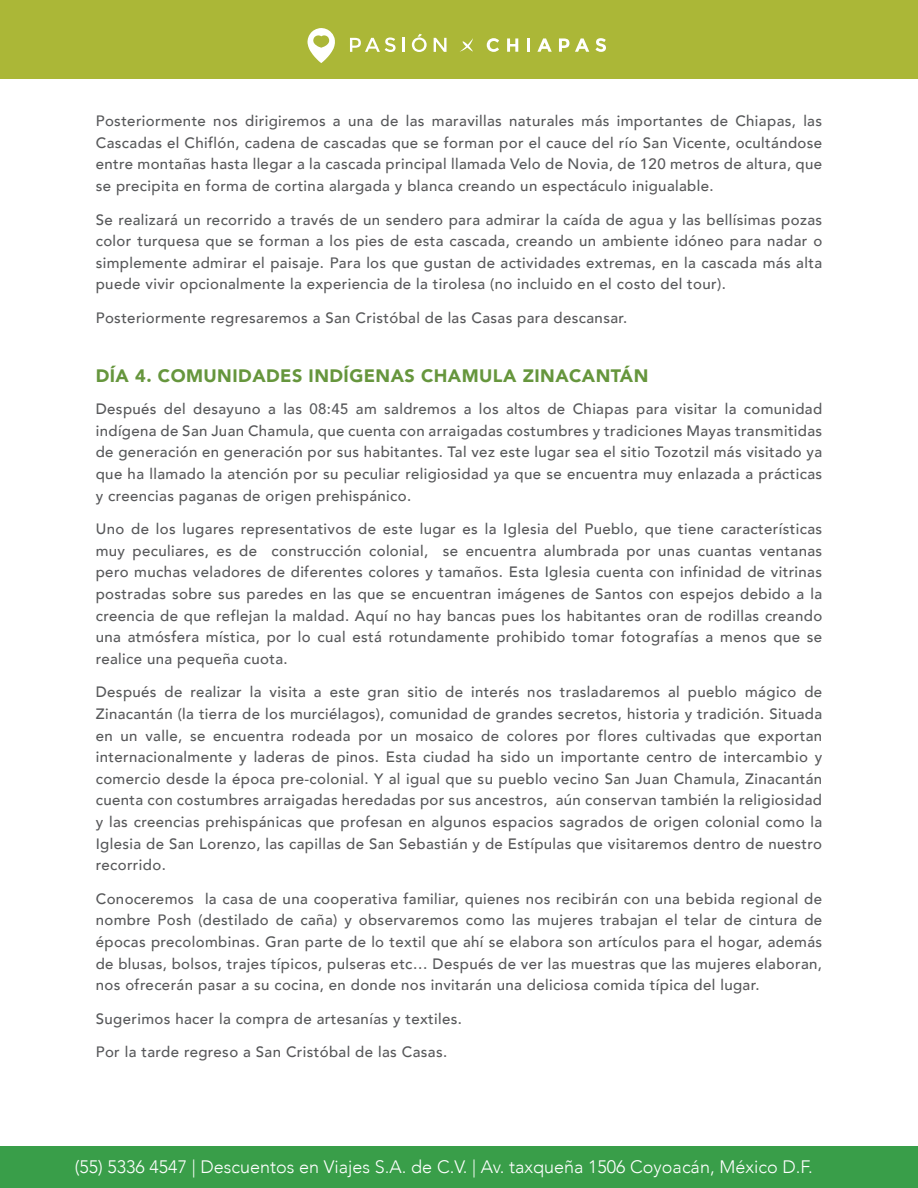
<style>
.page{position:relative;width:918px;height:1188px;background:#fff}
.page>*{position:absolute;margin:0;border:0;box-sizing:border-box;transform-origin:0 0}
.t1{font:300 18px "Avenir";color:#fff}
.t2{font:900 18px "Avenir";letter-spacing:.025em;color:#66963d}
.t3{font:500 15px/21.6px "Avenir";letter-spacing:.025em;color:#57585a;text-align:justify}
</style>
<div class="page">
<div style="left:0;top:1146px;width:918px;height:42px;background:#399e49"></div>
<div style="left:0;top:0;width:918px;height:78px;background:#abb737"></div>
<svg style="left:487px;top:38px;width:12px;height:14px"></svg>
<svg style="left:507px;top:38px;width:11px;height:14px"></svg>
<hr style="left:527px;top:38px;width:3px;height:14px;background:#fff">
<svg style="left:537px;top:38px;width:15px;height:14px"></svg>
<svg style="left:559px;top:38px;width:10px;height:14px"></svg>
<svg style="left:575px;top:38px;width:14px;height:14px"></svg>
<svg style="left:595px;top:38px;width:11px;height:14px"></svg>
<svg style="left:350px;top:37px;width:46px;height:15px"></svg>
<hr style="left:402px;top:38px;width:3px;height:14px;background:#fff">
<svg style="left:412px;top:34px;width:15px;height:18px"></svg>
<svg style="left:434px;top:38px;width:13px;height:14px"></svg>
<svg style="left:307px;top:28px;width:28px;height:35px"></svg>
<svg style="left:460px;top:38px;width:13px;height:14px"></svg>
<p class="t3" style="left:96px;top:109px;width:728px">Posteriormente nos dirigiremos a una de las maravillas naturales más importantes de Chiapas, las Cascadas el Chiflón, cadena de cascadas que se forman por el cauce del río San Vicente, ocultándose entre montañas hasta llegar a la cascada principal llamada Velo de Novia, de 120 metros de altura, que se precipita en forma de cortina alargada y blanca creando un espectáculo inigualable.</p>
<p class="t3" style="left:96px;top:208px;width:728px">Se realizará un recorrido a través de un sendero para admirar la caída de agua y las bellísimas pozas color turquesa que se forman a los pies de esta cascada, creando un ambiente idóneo para nadar o simplemente admirar el paisaje. Para los que gustan de actividades extremas, en la cascada más alta puede vivir opcionalmente la experiencia de la tirolesa (no incluido en el costo del tour).</p>
<p class="t3" style="left:96px;top:306px;width:533px">Posteriormente regresaremos a San Cristóbal de las Casas para descansar.</p>
<p class="t2" style="left:96px;top:360px;width:554px">DÍA 4. COMUNIDADES INDÍGENAS CHAMULA ZINACANTÁN</p>
<p class="t3" style="left:96px;top:397px;width:728px">Después del desayuno a las 08:45 am saldremos a los altos de Chiapas para visitar la comunidad indígena de San Juan Chamula, que cuenta con arraigadas costumbres y tradiciones Mayas transmitidas de generación en generación por sus habitantes. Tal vez este lugar sea el sitio Tozotzil más visitado ya que ha llamado la atención por su peculiar religiosidad ya que se encuentra muy enlazada a prácticas y creencias paganas de origen prehispánico.</p>
<p class="t3" style="left:96px;top:517px;width:728px">Uno de los lugares representativos de este lugar es la Iglesia del Pueblo, que tiene características muy peculiares, es de construcción colonial, se encuentra alumbrada por unas cuantas ventanas pero muchas veladores de diferentes colores y tamaños. Esta Iglesia cuenta con infinidad de vitrinas postradas sobre sus paredes en las que se encuentran imágenes de Santos con espejos debido a la creencia de que reflejan la maldad. Aquí no hay bancas pues los habitantes oran de rodillas creando una atmósfera mística, por lo cual está rotundamente prohibido tomar fotografías a menos que se realice una pequeña cuota.</p>
<p class="t3" style="left:96px;top:681px;width:728px">Después de realizar la visita a este gran sitio de interés nos trasladaremos al pueblo mágico de Zinacantán (la tierra de los murciélagos), comunidad de grandes secretos, historia y tradición. Situada en un valle, se encuentra rodeada por un mosaico de colores por flores cultivadas que exportan internacionalmente y laderas de pinos. Esta ciudad ha sido un importante centro de intercambio y comercio desde la época pre-colonial. Y al igual que su pueblo vecino San Juan Chamula, Zinacantán cuenta con costumbres arraigadas heredadas por sus ancestros, aún conservan también la religiosidad y las creencias prehispánicas que profesan en algunos espacios sagrados de origen colonial como la Iglesia de San Lorenzo, las capillas de San Sebastián y de Estípulas que visitaremos dentro de nuestro recorrido.</p>
<p class="t3" style="left:96px;top:887px;width:728px">Conoceremos la casa de una cooperativa familiar, quienes nos recibirán con una bebida regional de nombre Posh (destilado de caña) y observaremos como las mujeres trabajan el telar de cintura de épocas precolombinas. Gran parte de lo textil que ahí se elabora son artículos para el hogar, además de blusas, bolsos, trajes típicos, pulseras etc… Después de ver las muestras que las mujeres elaboran, nos ofrecerán pasar a su cocina, en donde nos invitarán una deliciosa comida típica del lugar.</p>
<p class="t3" style="left:96px;top:1007px;width:368px">Sugerimos hacer la compra de artesanías y textiles.</p>
<p class="t3" style="left:96px;top:1041px;width:353px">Por la tarde regreso a San Cristóbal de las Casas.</p>
<p class="t1" style="left:75px;top:1156px;width:740px">(55) 5336 4547 | Descuentos en Viajes S.A. de C.V. | Av. taxqueña 1506 Coyoacán, México D.F.</p>
</div>
